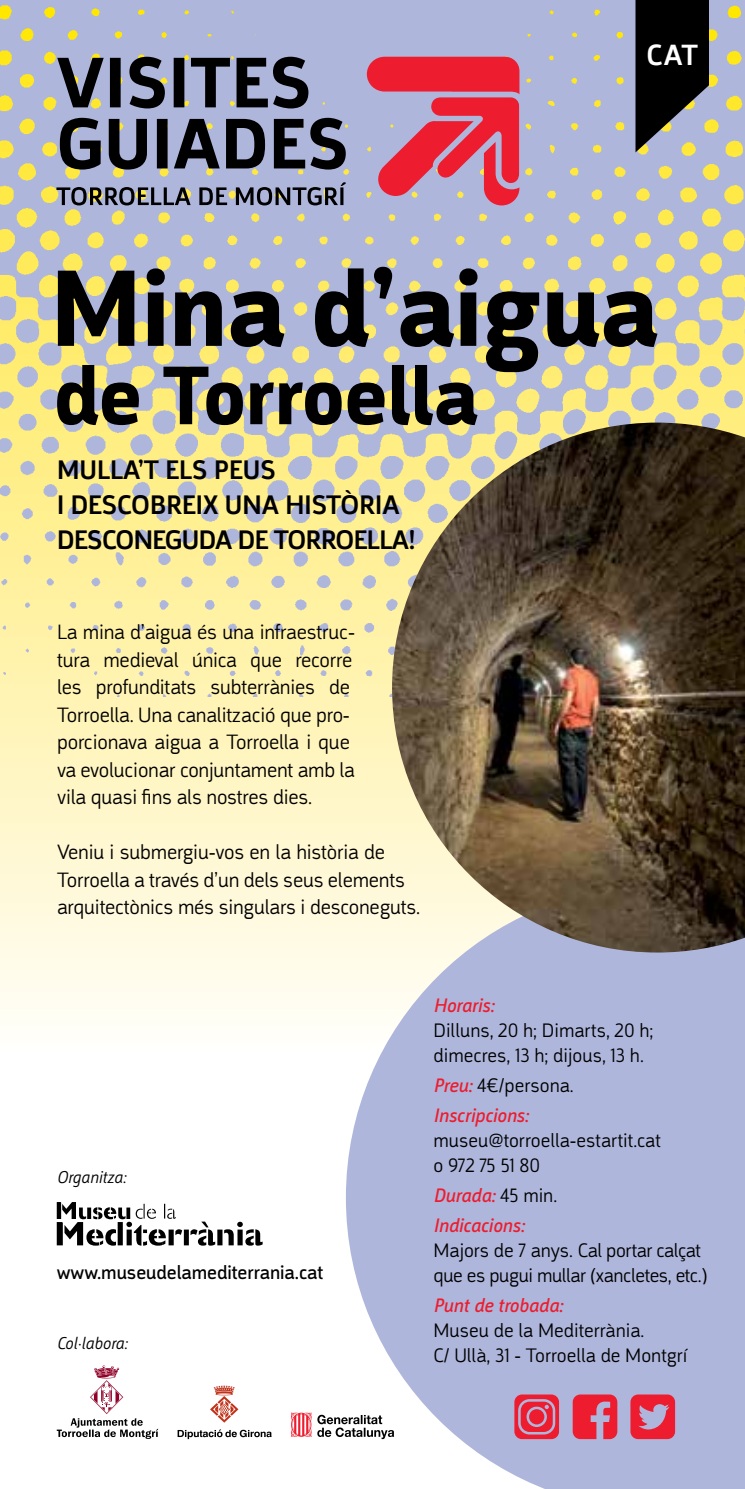
<style>
.page{position:relative;width:745px;height:1489px;background:#fff}
.page>*{position:absolute;margin:0;border:0;box-sizing:border-box;transform-origin:0 0}
.t1{font:500 30px "Argumentum";color:#fff}
.t2{font:500 27.5px/35px "Argumentum";color:#000}
.t3{font:300 21.25px/27.5px "Argumentum";letter-spacing:-.01em;color:#000}
.t4{font:300 20px/25px "Argumentum";color:#000}
.t5{font:italic 20px/30px "Argumentum";color:#ed1c2e}
.t6{font:300 20px/25px "Argumentum";letter-spacing:-.02em;color:#000}
.t7{font:20px "Argumentum";color:#000}
.t8{font:italic 300 17.5px "Argumentum";color:#000}
.s1{font-weight:300;font-style:normal;color:#000}
</style>
<div class="page">
<svg style="left:0;top:696px;width:392px;height:321px;background:#fef8d2"></svg>
<img style="left:0;top:0;width:744px;height:696px">
<svg style="left:345px;top:885px;width:399px;height:603px;background:#b9bfdf"></svg>
<svg style="left:635px;top:0;width:73px;height:152px;background:#28292b"></svg>
<svg style="left:57px;top:1202px;width:205px;height:43px"></svg>
<svg style="left:210px;top:1385px;width:28px;height:37px"></svg>
<svg style="left:177px;top:1429px;width:94px;height:9px"></svg>
<svg style="left:291px;top:1412px;width:20px;height:24px"></svg>
<svg style="left:317px;top:1414px;width:77px;height:24px"></svg>
<svg style="left:57px;top:1365px;width:101px;height:73px"></svg>
<img style="left:392px;top:422px;width:352px;height:530px">
<svg style="left:630px;top:1394px;width:44px;height:44px;background:#db475e"></svg>
<svg style="left:572px;top:1394px;width:45px;height:44px;background:#de3e55"></svg>
<svg style="left:514px;top:1394px;width:44px;height:44px;background:#dc455d"></svg>
<svg style="left:366px;top:57px;width:153px;height:148px;background:#d35b75"></svg>
<svg style="left:60px;top:118px;width:285px;height:51px;background:#5a5e70"></svg>
<svg style="left:57px;top:57px;width:251px;height:51px;background:#5f6273"></svg>
<svg style="left:56px;top:182px;width:289px;height:23px;background:#797d90"></svg>
<svg style="left:58px;top:267px;width:599px;height:105px;background:#7b7c7d"></svg>
<svg style="left:57px;top:365px;width:420px;height:60px;background:#757367"></svg>
<h1 class="t1" style="left:646px;top:37px;width:53px">CAT</h1>
<p class="t2" style="left:57px;top:453px;width:360px">MULLA’T ELS PEUS<br>I DESCOBREIX UNA HISTÒRIA<br>DESCONEGUDA DE TORROELLA!</p>
<p class="t3" style="left:57px;top:618px;width:299px">La mina d’aigua és una infraestruc&shy;tura medieval única que recorre les profunditats subterrànies de Torroella. Una canalització que pro&shy;porcionava aigua a Torroella i que va evolucionar conjuntament amb la vila quasi fins als nostres dies.</p>
<p class="t3" style="left:57px;top:838px;width:364px">Veniu i submergiu-vos en la història de<br>Torroella a través d’un dels seus elements arquitectònics més singulars i desconeguts.</p>
<p class="t8" style="left:57px;top:1166px;width:71px">Organitza:</p>
<p class="t7" style="left:57px;top:1259px;width:268px">www.museudelamediterrania.cat</p>
<p class="t8" style="left:57px;top:1331px;width:72px">Col·labora:</p>
<p class="t5" style="left:433px;top:990px;width:62px">Horaris:</p>
<p class="t4" style="left:433px;top:1017px;width:221px">Dilluns, 20 h; Dimarts, 20 h; dimecres, 13 h; dijous, 13 h.</p>
<p class="t5" style="left:433px;top:1070px;width:141px">Preu: <span class="s1">4€/persona.<br></span>Inscripcions:</p>
<p class="t4" style="left:433px;top:1127px;width:229px">museu@torroella-estartit.cat o 972 75 51 80</p>
<p class="t5" style="left:433px;top:1180px;width:125px">Durada: <span class="s1">45 min.<br></span>Indicacions:</p>
<p class="t6" style="left:433px;top:1237px;width:275px">Majors de 7 anys. Cal portar calçat que es pugui mullar (xancletes, etc.)</p>
<p class="t5" style="left:433px;top:1290px;width:131px">Punt de trobada:</p>
<p class="t4" style="left:433px;top:1317px;width:255px">Museu de la Mediterrània.<br>C/ Ullà, 31 - Torroella de Montgrí</p>
</div>
